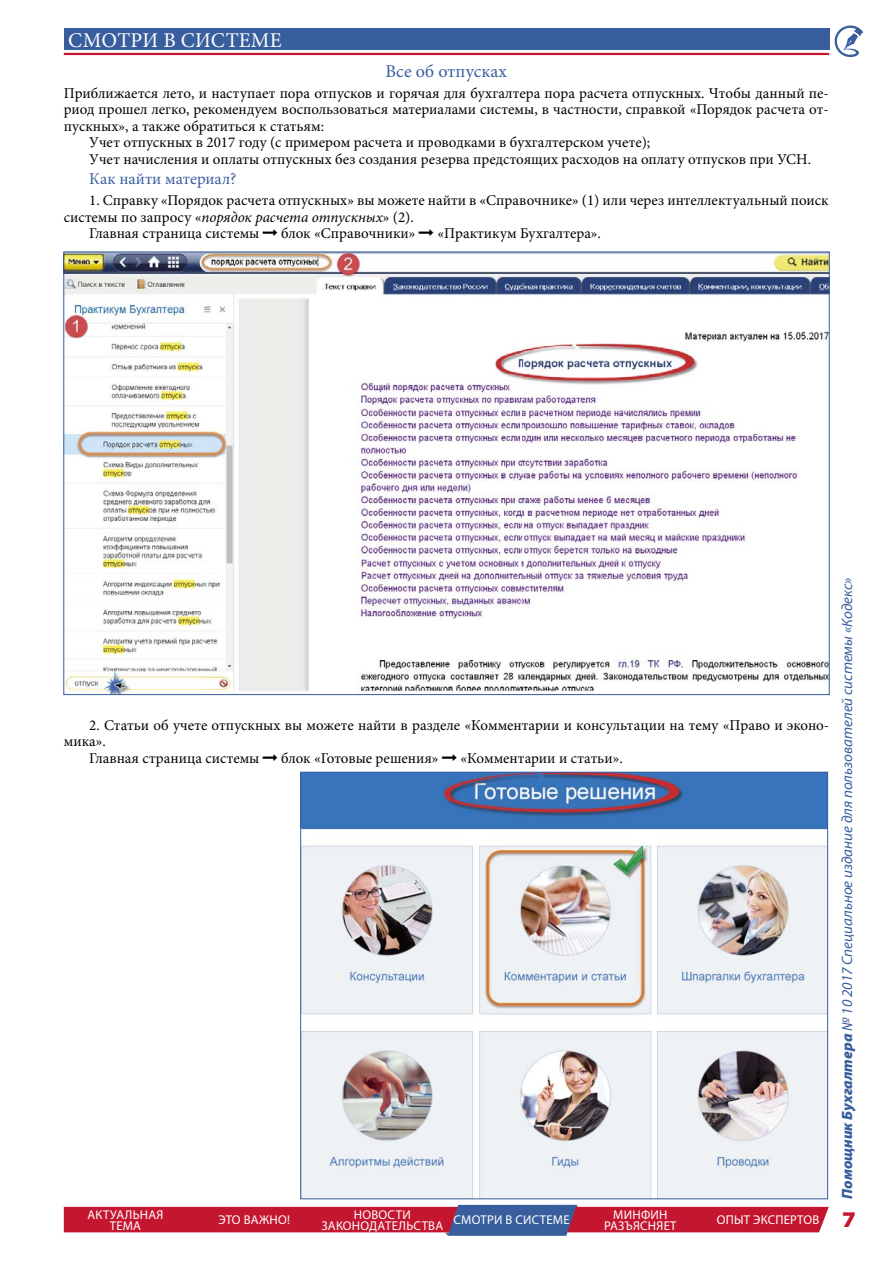
<style>
.page{position:relative;width:893px;height:1263px;background:#fff}
.page>*{position:absolute;margin:0;border:0;box-sizing:border-box;transform-origin:0 0}
.t1{font:900 semi-expanded 22.5px "Myriad Pro";color:#c5162f}
.t2{font:21px "Minion Pro";letter-spacing:.01em;color:#fff}
.t3{font:18px "Minion Pro";color:#385e9e}
.t4{font:16.5px "Minion Pro";color:#385e9e}
.t5{font:15px "Minion Pro";color:#000}
.t6{font:italic 15px "Myriad Pro";color:#385e9e}
.t7{font:italic 15px "Minion Pro";color:#000}
.t8{font:12.75px/10.5px "Myriad Pro";letter-spacing:.02em;color:#fff;text-align:center}
.s1{font-style:normal}
.s2{font-weight:900}
</style>
<div class="page">
<svg style="left:834px;top:25px;width:29px;height:32px"></svg>
<div style="left:64px;top:29px;width:765px;height:21px;background:#385e9e"></div>
<hr style="left:64px;top:53px;width:765px;height:2px;background:#c5162f">
<svg style="left:64px;top:1205px;width:765px;height:31px;background:#b8445f"></svg>
<img style="left:66px;top:254px;width:761px;height:439px">
<img style="left:302px;top:774px;width:524px;height:423px">
<h2 class="t2" style="left:68px;top:27px;width:215px">СМОТРИ В СИСТЕМЕ</h2>
<p class="t3" style="left:386px;top:60px;width:123px">Все об отпусках</p>
<p class="t5" style="left:64px;top:84px;width:766px">Приближается лето, и наступает пора отпусков и горячая для бухгалтера пора расчета отпускных. Чтобы данный пе-</p>
<p class="t5" style="left:64px;top:100px;width:766px">риод прошел легко, рекомендуем воспользоваться материалами системы, в частности, справкой «Порядок расчета от-</p>
<p class="t5" style="left:64px;top:117px;width:262px">пускных», а также обратиться к статьям:</p>
<p class="t5" style="left:89px;top:133px;width:562px">Учет отпускных в 2017 году (с примером расчета и проводками в бухгалтерском учете);</p>
<p class="t5" style="left:89px;top:150px;width:723px">Учет начисления и оплаты отпускных без создания резерва предстоящих расходов на оплату отпусков при УСН.</p>
<p class="t4" style="left:89px;top:169px;width:149px">Как найти материал?</p>
<p class="t5" style="left:89px;top:191px;width:741px">1. Справку «Порядок расчета отпускных» вы можете найти в «Справочнике» (1) или через интеллектуальный поиск</p>
<p class="t7" style="left:64px;top:208px;width:352px"><span class="s1">системы по запросу «</span>порядок расчета отпускных<span class="s1">» (2).</span></p>
<p class="t5" style="left:89px;top:224px;width:172px">Главная страница системы</p>
<p class="t5" style="left:281px;top:224px;width:136px">блок «Справочники»</p>
<p class="t5" style="left:437px;top:224px;width:165px">«Практикум Бухгалтера».</p>
<p class="t5" style="left:89px;top:716px;width:741px">2. Статьи об учете отпускных вы можете найти в разделе «Комментарии и консультации на тему «Право и эконо-</p>
<p class="t5" style="left:64px;top:732px;width:44px">мика».</p>
<p class="t5" style="left:89px;top:749px;width:172px">Главная страница системы</p>
<p class="t5" style="left:281px;top:749px;width:159px">блок «Готовые решения»</p>
<p class="t5" style="left:460px;top:749px;width:164px">«Комментарии и статьи».</p>
<p class="t8" style="left:87px;top:1210px;width:77px">АКТУАЛЬНАЯ<br>ТЕМА</p>
<p class="t8" style="left:218px;top:1215px;width:73px">ЭТО ВАЖНО!</p>
<p class="t8" style="left:321px;top:1210px;width:250px;text-align:left;text-indent:33px">НОВОСТИ<br>ЗАКОНОДАТЕЛЬСТВА СМОТРИ В СИСТЕМЕ</p>
<p class="t8" style="left:604px;top:1210px;width:74px">МИНФИН<br>РАЗЪЯСНЯЕТ</p>
<p class="t8" style="left:717px;top:1215px;width:104px">ОПЫТ ЭКСПЕРТОВ</p>
<p class="t6" style="left:838px;top:1199px;width:623px;rotate:-90deg"><span class="s2">Помощник Бухгалтера</span> № 10 2017 Специальное издание для пользователей системы «Кодекс»</p>
<h1 class="t1" style="left:842px;top:1206px;width:15px">7</h1>
</div>
